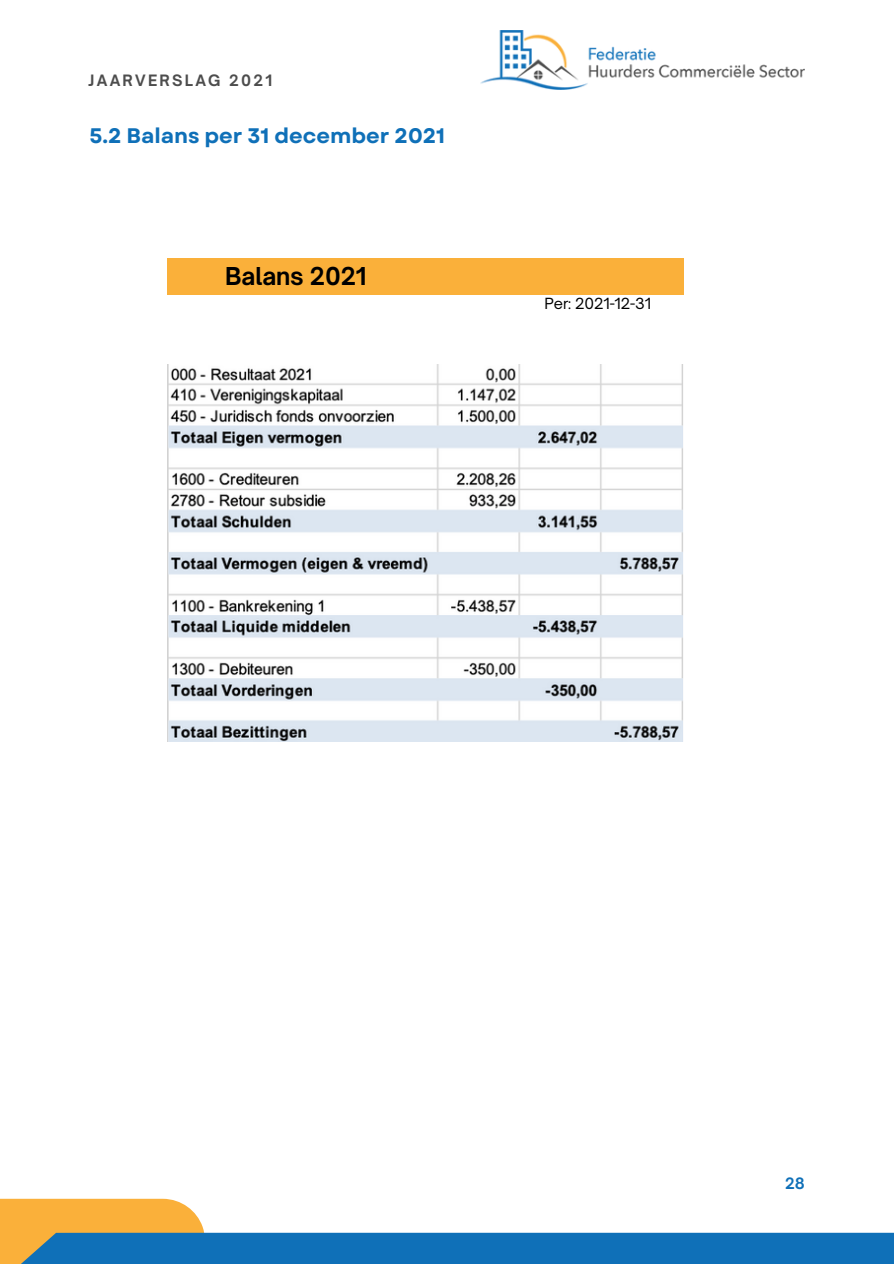
<style>
.page{position:relative;width:894px;height:1264px;background:#fff}
.page>*{position:absolute;margin:0;border:0;box-sizing:border-box;transform-origin:0 0}
.t1{font:700 23.55px "Open Sauce One";letter-spacing:-.005em;color:#000}
.t2{font:700 21px "Garet";color:#0f70b8}
.t3{font:700 15px "Open Sauce One";letter-spacing:.15em;color:#4d4d4d}
.t4{font:700 15px "Open Sauce One";color:#0f70b8}
.t5{font:14.7px "Open Sauce One";letter-spacing:-.01em;color:#000}
</style>
<div class="page">
<svg style="left:0;top:1198px;width:893px;height:65px"></svg>
<img style="left:480px;top:31px;width:324px;height:58px">
<div style="left:167px;top:258px;width:516px;height:36px;background:#fab03a"></div>
<img style="left:167px;top:364px;width:516px;height:377px">
<p class="t3" style="left:89px;top:71px;width:185px">JAARVERSLAG 2021</p>
<p class="t2" style="left:89px;top:121px;width:357px">5.2 Balans per 31 december 2021</p>
<p class="t1" style="left:225px;top:261px;width:143px">Balans 2021</p>
<p class="t5" style="left:544px;top:294px;width:108px">Per: 2021-12-31</p>
<p class="t4" style="left:785px;top:1174px;width:21px">28</p>
</div>
